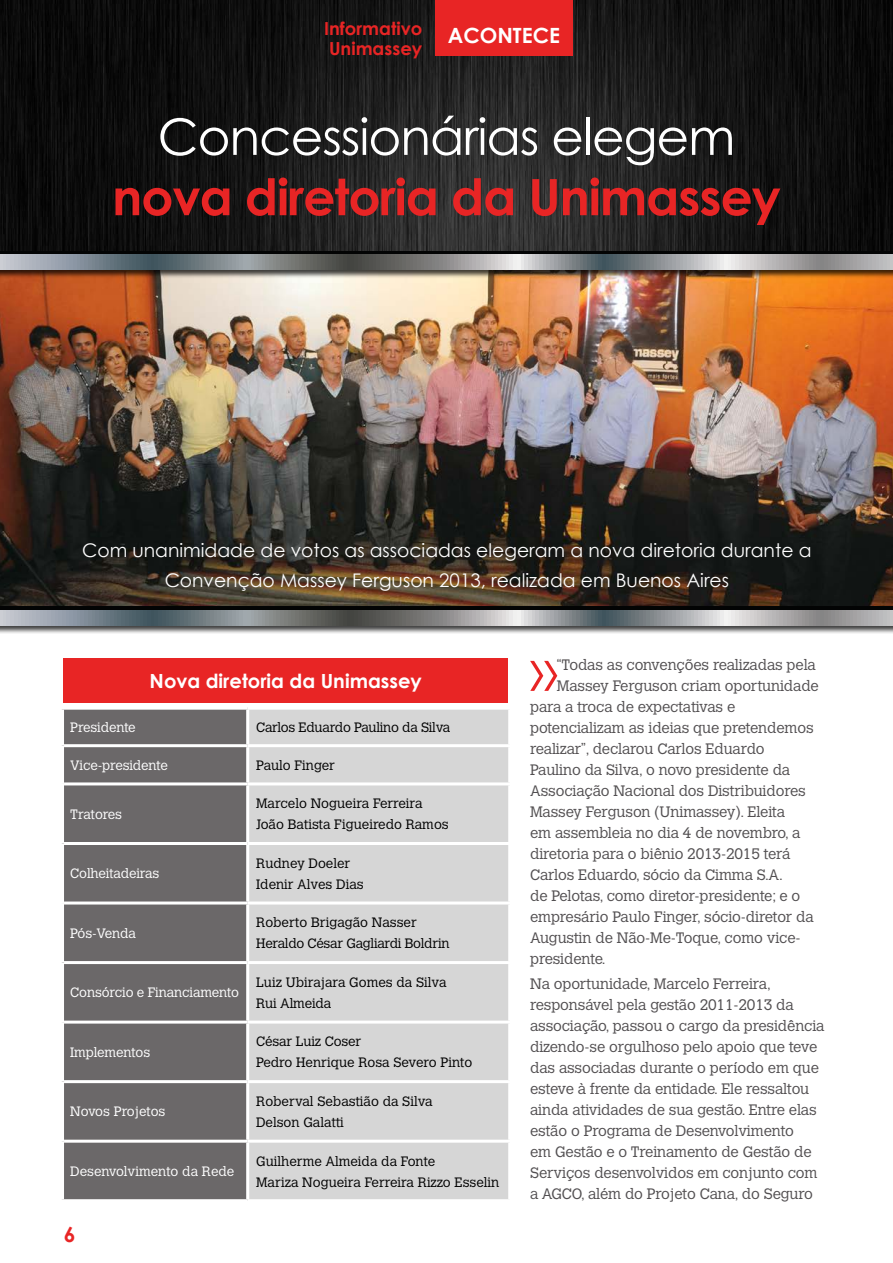
<style>
.page{position:relative;width:893px;height:1263px;background:#fff}
.page>*{position:absolute;margin:0;border:0;box-sizing:border-box;transform-origin:0 0}
.t1{font:700 50.25px "Century Gothic";letter-spacing:-.02em;color:#e82525}
.t2{font:50.25px "Century Gothic";letter-spacing:-.02em;color:#fff}
.t3{font:700 21px "Century Gothic";color:#fff}
.t4{font:700 21px "Century Gothic";color:#e82525}
.t5{font:700 19.5px "Century Gothic";color:#fff}
.t6{font:18.75px/30px "Century Gothic";color:#fff;text-align:center}
.t7{font:700 18px/19.5px "Century Gothic";color:#e82525}
.t8{font:300 15px/21px "Calvert MT Std";letter-spacing:-.01em;color:#524f51}
.t9{font:300 13.5px/21px "Calvert MT Std";color:#000}
.t10{font:300 13.5px "Calvert MT Std";letter-spacing:-.01em;color:#fff}
.t11{font:300 13.5px/21px "Calvert MT Std";letter-spacing:-.02em;color:#000}
</style>
<div class="page">
<img style="left:0;top:279px;width:893px;height:327px">
<img style="left:0;top:0;width:893px;height:251px">
<div style="left:0;top:251px;width:893px;height:28px;background:#000;opacity:.75"></div>
<div style="left:0;top:251px;width:893px;height:16px;background:linear-gradient(to right,#030404,#030404)"></div>
<svg style="left:0;top:255px;width:893px;height:15px;background:#8d9295"></svg>
<div style="left:0;top:606px;width:893px;height:28px;background:#000;opacity:.75"></div>
<div style="left:0;top:607px;width:893px;height:15px;background:#030404"></div>
<svg style="left:0;top:610px;width:893px;height:15px;background:#8d9295"></svg>
<div style="left:435px;top:0;width:138px;height:55px;background:#e82525"></div>
<svg style="left:530px;top:661px;width:27px;height:30px"></svg>
<div style="left:64px;top:710px;width:182px;height:489px;background:#6b6869"></div>
<div style="left:249px;top:710px;width:259px;height:489px;background:#d6d6d6"></div>
<hr style="left:64px;top:744px;width:184px;height:3px;background:#fff">
<hr style="left:248px;top:744px;width:263px;height:3px;background:#fff">
<hr style="left:64px;top:782px;width:184px;height:3px;background:#fff">
<hr style="left:248px;top:782px;width:263px;height:3px;background:#fff">
<hr style="left:64px;top:842px;width:184px;height:3px;background:#fff">
<hr style="left:248px;top:842px;width:263px;height:3px;background:#fff">
<hr style="left:64px;top:901px;width:184px;height:3px;background:#fff">
<hr style="left:248px;top:901px;width:263px;height:3px;background:#fff">
<hr style="left:64px;top:961px;width:184px;height:3px;background:#fff">
<hr style="left:248px;top:961px;width:263px;height:3px;background:#fff">
<hr style="left:248px;top:1020px;width:263px;height:3px;background:#fff">
<hr style="left:64px;top:1080px;width:184px;height:3px;background:#fff">
<hr style="left:248px;top:1080px;width:263px;height:3px;background:#fff">
<hr style="left:64px;top:1140px;width:184px;height:3px;background:#fff">
<hr style="left:248px;top:1140px;width:263px;height:3px;background:#fff">
<hr style="left:64px;top:1020px;width:184px;height:3px;background:#fff">
<div style="left:63px;top:659px;width:445px;height:44px;background:#e82525"></div>
<p class="t7" style="left:324px;top:18px;width:100px">Informativo<br>Unimassey</p>
<h2 class="t3" style="left:448px;top:22px;width:114px">ACONTECE</h2>
<h1 class="t2" style="left:158px;top:106px;width:579px">Concessionárias elegem</h1>
<h1 class="t1" style="left:112px;top:165px;width:670px">nova diretoria da Unimassey</h1>
<p class="t6" style="left:82px;top:535px;width:731px">Com unanimidade de votos as associadas elegeram a nova diretoria durante a<br>Convenção Massey Ferguson 2013, realizada em Buenos Aires</p>
<h3 class="t5" style="left:150px;top:669px;width:274px">Nova diretoria da Unimassey</h3>
<p class="t10" style="left:70px;top:719px;width:67px">Presidente</p>
<p class="t11" style="left:256px;top:717px;width:196px">Carlos Eduardo Paulino da Silva</p>
<p class="t10" style="left:70px;top:757px;width:99px">Vice-presidente</p>
<p class="t9" style="left:256px;top:755px;width:80px">Paulo Finger</p>
<p class="t10" style="left:70px;top:806px;width:53px">Tratores</p>
<p class="t9" style="left:256px;top:793px;width:194px">Marcelo Nogueira Ferreira<br>João Batista Figueiredo Ramos</p>
<p class="t10" style="left:70px;top:866px;width:91px">Colheitadeiras</p>
<p class="t9" style="left:256px;top:853px;width:109px">Rudney Doeler<br>Idenir Alves Dias</p>
<p class="t10" style="left:70px;top:925px;width:67px">Pós-Venda</p>
<p class="t11" style="left:256px;top:912px;width:195px">Roberto Brigagão Nasser<br>Heraldo César Gagliardi Boldrin</p>
<p class="t10" style="left:70px;top:985px;width:170px">Consórcio e Financiamento</p>
<p class="t9" style="left:256px;top:972px;width:192px">Luiz Ubirajara Gomes da Silva<br>Rui Almeida</p>
<p class="t10" style="left:70px;top:1044px;width:81px">Implementos</p>
<p class="t9" style="left:256px;top:1031px;width:218px">César Luiz Coser<br>Pedro Henrique Rosa Severo Pinto</p>
<p class="t10" style="left:70px;top:1104px;width:97px">Novos Projetos</p>
<p class="t9" style="left:256px;top:1091px;width:178px">Roberval Sebastião da Silva<br>Delson Galatti</p>
<p class="t10" style="left:70px;top:1164px;width:166px">Desenvolvimento da Rede</p>
<p class="t9" style="left:256px;top:1150px;width:245px">Guilherme Almeida da Fonte<br>Mariza Nogueira Ferreira Rizzo Esselin</p>
<h2 class="t4" style="left:64px;top:1221px;width:13px">6</h2>
<p class="t8" style="left:557px;top:654px;width:260px">“Todas as convenções realizadas pela</p>
<p class="t8" style="left:557px;top:675px;width:263px">Massey Ferguson criam oportunidade</p>
<p class="t8" style="left:530px;top:696px;width:207px">para a troca de expectativas e</p>
<p class="t8" style="left:530px;top:717px;width:285px">potencializam as ideias que pretendemos</p>
<p class="t8" style="left:530px;top:738px;width:236px">realizar”, declarou Carlos Eduardo</p>
<p class="t8" style="left:530px;top:759px;width:262px">Paulino da Silva, o novo presidente da</p>
<p class="t8" style="left:530px;top:780px;width:277px">Associação Nacional dos Distribuidores</p>
<p class="t8" style="left:530px;top:801px;width:256px">Massey Ferguson (Unimassey). Eleita</p>
<p class="t8" style="left:530px;top:822px;width:272px">em assembleia no dia 4 de novembro, a</p>
<p class="t8" style="left:530px;top:843px;width:262px">diretoria para o biênio 2013-2015 terá</p>
<p class="t8" style="left:530px;top:864px;width:254px">Carlos Eduardo, sócio da Cimma S.A.</p>
<p class="t8" style="left:530px;top:885px;width:272px">de Pelotas, como diretor-presidente; e o</p>
<p class="t8" style="left:530px;top:906px;width:285px">empresário Paulo Finger, sócio-diretor da</p>
<p class="t8" style="left:530px;top:927px;width:272px">Augustin de Não-Me-Toque, como vice-</p>
<p class="t8" style="left:530px;top:948px;width:77px">presidente.</p>
<p class="t8" style="left:530px;top:974px;width:296px">Na oportunidade, Marcelo Ferreira, responsável pela gestão 2011-2013 da associação, passou o cargo da presidência dizendo-se orgulhoso pelo apoio que teve das associadas durante o período em que esteve à frente da entidade. Ele ressaltou ainda atividades de sua gestão. Entre elas estão o Programa de Desenvolvimento<br>em Gestão e o Treinamento de Gestão de Serviços desenvolvidos em conjunto com a AGCO, além do Projeto Cana, do Seguro</p>
</div>
